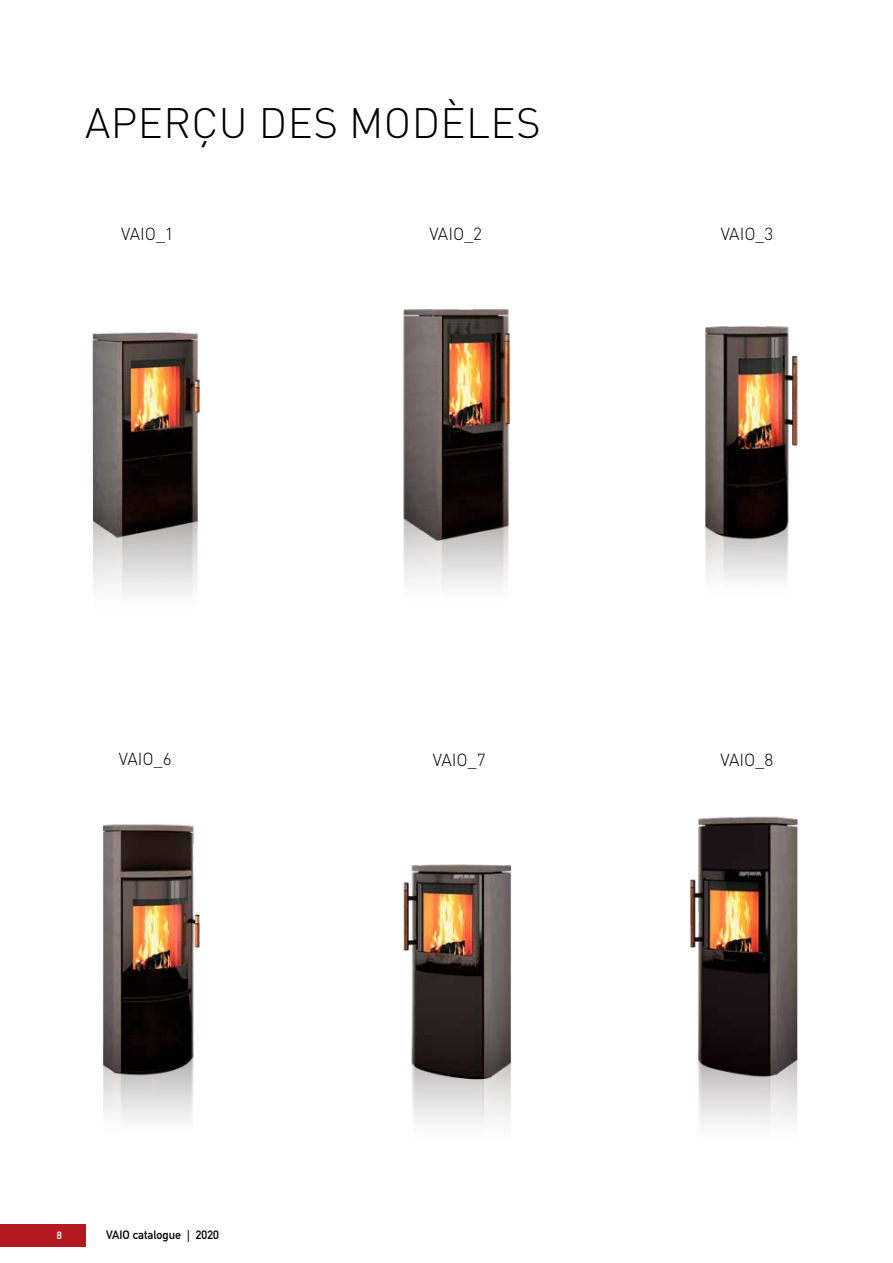
<style>
.page{position:relative;width:893px;height:1263px;background:#fff}
.page>*{position:absolute;margin:0;border:0;box-sizing:border-box;transform-origin:0 0}
.t1{font:300 42px "DINOT";letter-spacing:.01em;color:#000}
.t2{font:300 17.25px "DINOT";color:#000}
.t3{font:12px "DIN Mittelschrift Std";color:#000}
.t4{font:10.5px "DIN Mittelschrift Std";color:#fff}
</style>
<div class="page">
<div style="left:0;top:1225px;width:85px;height:22px;background:#b41920"></div>
<img style="left:77px;top:1086px;width:116px;height:161px">
<img style="left:102px;top:824px;width:98px;height:262px">
<img style="left:412px;top:1086px;width:99px;height:39px">
<img style="left:403px;top:864px;width:109px;height:222px">
<img style="left:698px;top:1086px;width:100px;height:39px">
<img style="left:690px;top:816px;width:108px;height:270px">
<img style="left:93px;top:549px;width:105px;height:45px">
<img style="left:92px;top:332px;width:108px;height:217px">
<img style="left:403px;top:549px;width:106px;height:38px">
<img style="left:403px;top:309px;width:108px;height:240px">
<img style="left:705px;top:549px;width:83px;height:32px">
<img style="left:705px;top:326px;width:93px;height:223px">
<h1 class="t1" style="left:85px;top:97px;width:457px">APERÇU DES MODÈLES</h1>
<p class="t2" style="left:121px;top:223px;width:54px">VAIO_1</p>
<p class="t2" style="left:429px;top:223px;width:54px">VAIO_2</p>
<p class="t2" style="left:721px;top:223px;width:54px">VAIO_3</p>
<p class="t2" style="left:119px;top:748px;width:54px">VAIO_6</p>
<p class="t4" style="left:57px;top:1229px;width:7px">8</p>
<p class="t3" style="left:106px;top:1228px;width:114px">VAIO catalogue | 2020</p>
<p class="t2" style="left:433px;top:749px;width:54px">VAIO_7</p>
<p class="t2" style="left:720px;top:749px;width:54px">VAIO_8</p>
</div>
